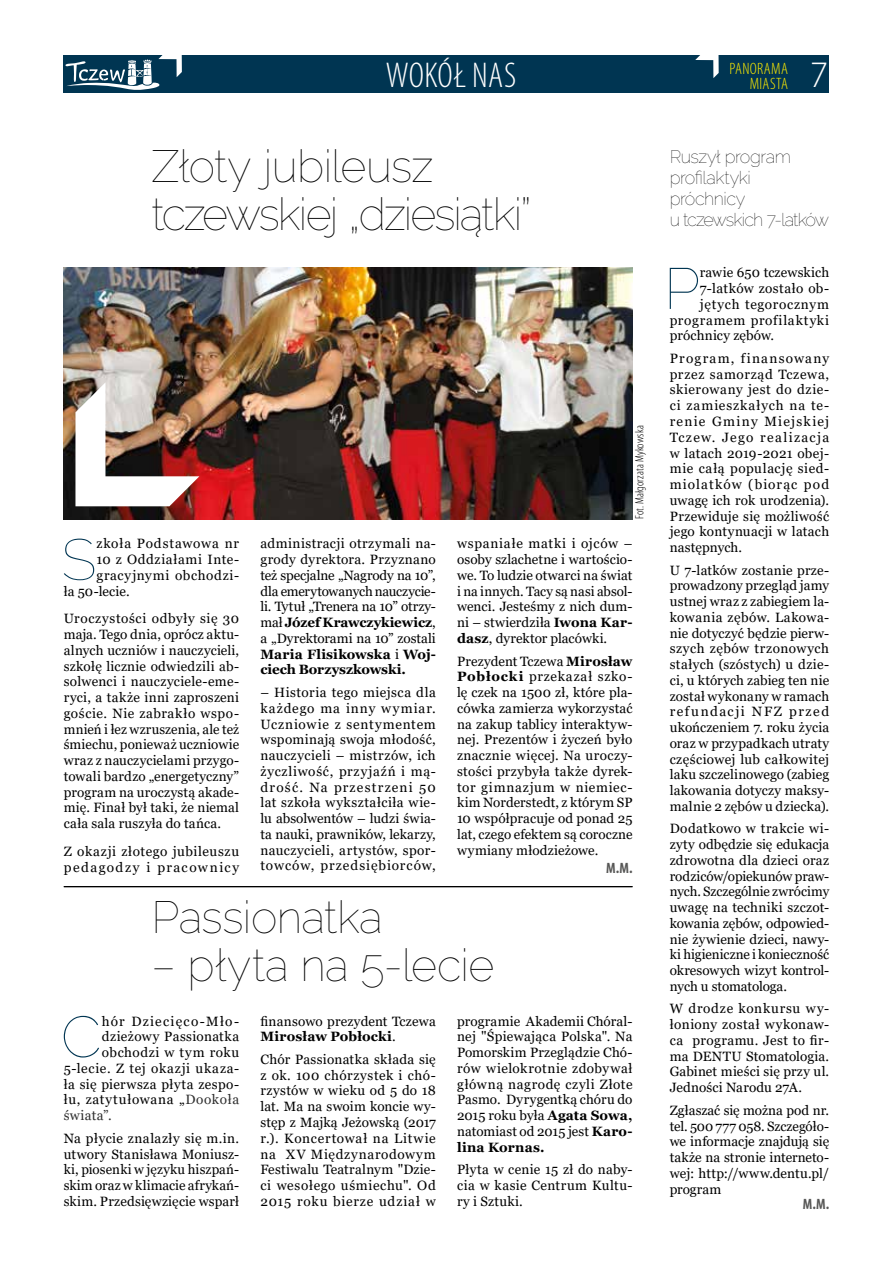
<style>
.page{position:relative;width:893px;height:1263px;background:#fff}
.page>*{position:absolute;margin:0;border:0;box-sizing:border-box;transform-origin:0 0}
.t1{font:100 57.9px "Raleway";color:#003552}
.t2{font:100 45px/48px "Raleway";letter-spacing:-.04em;color:#000}
.t3{font:100 45px "Raleway";letter-spacing:-.02em;color:#000}
.t4{font:300 37.5px "Myriad Pro";color:#fff}
.t5{font:300 condensed 36px "Myriad Pro";letter-spacing:.01em;color:#fff}
.t6{font:100 18px/21px "Raleway";letter-spacing:-.03em;color:#000}
.t7{font:300 condensed 16.5px "Myriad Pro";letter-spacing:.02em;color:#ffed00}
.t8{font:700 condensed 15px "Myriad Pro";color:#575756}
.t9{font:13.5px/15.8px "Georgia";letter-spacing:.015em;color:#000;text-align:justify}
.t10{font:13.5px "Georgia";letter-spacing:.05em;color:#000}
.t11{font:13.5px/15.8px "Georgia";letter-spacing:.06em;color:#000}
.t12{font:13.5px "Georgia";letter-spacing:.045em;color:#000}
.t13{font:13.5px "Georgia";letter-spacing:.055em;color:#000}
.t14{font:13.5px "Georgia";letter-spacing:.065em;color:#000}
.t15{font:13.5px "Georgia";letter-spacing:.095em;color:#000}
.t16{font:13.5px "Georgia";letter-spacing:.04em;color:#000}
.t17{font:13.5px "Georgia";letter-spacing:.025em;color:#2f2f2f}
.t18{font:300 condensed 12px "Myriad Pro";letter-spacing:.01em;color:#000}
.s1{font-weight:700}
.s2{color:#2f2f2f}
</style>
<div class="page">
<div style="left:64px;top:56px;width:765px;height:37px;background:#003552"></div>
<svg style="left:65px;top:55px;width:117px;height:35px"></svg>
<svg style="left:695px;top:55px;width:24px;height:23px"></svg>
<img style="left:64px;top:267px;width:568px;height:253px">
<img style="left:75px;top:382px;width:124px;height:124px">
<hr style="left:64px;top:886px;width:568px;height:1px;background:#000">
<h3 class="t5" style="left:386px;top:54px;width:132px">WOKÓŁ NAS</h3>
<p class="t7" style="left:730px;top:59px;width:60px">PANORAMA</p>
<p class="t7" style="left:750px;top:74px;width:40px">MIASTA</p>
<h3 class="t4" style="left:810px;top:54px;width:20px">7</h3>
<h2 class="t2" style="left:151px;top:142px;width:382px">Złoty jubileusz tczewskiej „dziesiątki”</h2>
<p class="t18" style="left:632px;top:519px;width:95px;rotate:-90deg">Fot. Małgorzata Mykowska</p>
<h1 class="t1" style="left:62px;top:525px;width:36px">S</h1>
<p class="t14" style="left:96px;top:536px;width:144px">zkoła Podstawowa nr</p>
<p class="t12" style="left:96px;top:551px;width:144px">10 z Oddziałami Inte-</p>
<p class="t10" style="left:96px;top:567px;width:144px">gracyjnymi obchodzi-</p>
<p class="t9" style="left:64px;top:583px;width:67px">ła 50-lecie.</p>
<p class="t9" style="left:64px;top:611px;width:177px">Uroczystości odbyły się 30 maja. Tego dnia, oprócz aktu&shy;alnych uczniów i nauczycieli, szkołę licznie odwiedzili ab&shy;solwenci i nauczyciele-eme&shy;ryci, a także inni zaproszeni goście. Nie zabrakło wspo&shy;mnień i łez wzruszenia, ale też śmiechu, ponieważ uczniowie wraz z nauczycielami przygo&shy;towali bardzo „energetyczny” program na uroczystą akade&shy;mię. Finał był taki, że niemal cała sala ruszyła do tańca.</p>
<p class="t11" style="left:64px;top:843px;width:177px">Z okazji złotego jubileuszu pedagodzy i pracownicy</p>
<p class="t9" style="left:260px;top:536px;width:177px">administracji otrzymali na&shy;grody dyrektora. Przyznano też specjalne „Nagrody na 10”, dla emerytowanych nauczycie&shy;li. Tytuł „Trenera na 10” otrzy&shy;mał <span class="s1">Józef Krawczykiewicz</span>, a „Dyrektorami na 10” zostali <span class="s1">Maria Flisikowska</span> i <span class="s1">Woj&shy;ciech Borzyszkowski.</span></p>
<p class="t9" style="left:260px;top:685px;width:177px">– Historia tego miejsca dla każdego ma inny wymiar.<br>Uczniowie z sentymentem wspominają swoja młodość, nauczycieli – mistrzów, ich życzliwość, przyjaźń i mą&shy;drość. Na przestrzeni 50 lat szkoła wykształciła wie&shy;lu absolwentów – ludzi świa&shy;ta nauki, prawników, lekarzy, nauczycieli, artystów, spor&shy;towców, przedsiębiorców,</p>
<p class="t9" style="left:457px;top:536px;width:177px">wspaniałe matki i ojców – osoby szlachetne i wartościo&shy;we. To ludzie otwarci na świat i na innych. Tacy są nasi absol&shy;wenci. Jesteśmy z nich dum&shy;ni – stwierdziła <span class="s1">Iwona Kar&shy;dasz</span>, dyrektor placówki.</p>
<p class="t9" style="left:457px;top:653px;width:177px">Prezydent Tczewa <span class="s1">Mirosław Pobłocki</span> przekazał szko&shy;lę czek na 1500 zł, które pla&shy;cówka zamierza wykorzystać na zakup tablicy interaktyw&shy;nej. Prezentów i życzeń było znacznie więcej. Na uroczy&shy;stości przybyła także dyrek&shy;tor gimnazjum w niemiec&shy;kim Norderstedt, z którym SP 10 współpracuje od ponad 25 lat, czego efektem są coroczne wymiany młodzieżowe.</p>
<p class="t8" style="left:606px;top:858px;width:28px">M.M.</p>
<h2 class="t3" style="left:151px;top:890px;width:233px">Passionatka</h2>
<h2 class="t3" style="left:151px;top:938px;width:344px">– płyta na 5-lecie</h2>
<h1 class="t1" style="left:61px;top:1003px;width:42px">C</h1>
<p class="t15" style="left:102px;top:1013px;width:139px">hór Dziecięco-Mło-</p>
<p class="t9" style="left:102px;top:1029px;width:139px">dzieżowy Passionatka</p>
<p class="t16" style="left:102px;top:1044px;width:139px">obchodzi w tym roku</p>
<p class="t10" style="left:64px;top:1060px;width:177px">5-lecie. Z tej okazji ukaza-</p>
<p class="t9" style="left:64px;top:1076px;width:177px">ła się pierwsza płyta zespo-</p>
<p class="t10" style="left:64px;top:1091px;width:177px">łu, zatytułowana „<span class="s2">Dookoła</span></p>
<p class="t17" style="left:64px;top:1107px;width:49px">świata”.</p>
<p class="t9" style="left:64px;top:1130px;width:177px">Na płycie znalazły się m.in. utwory Stanisława Moniusz&shy;ki, piosenki w języku hiszpań&shy;skim oraz w klimacie afrykań&shy;skim. Przedsięwzięcie wsparł</p>
<p class="t9" style="left:260px;top:1013px;width:177px">finansowo prezydent Tczewa<br><span class="s1">Mirosław Pobłocki</span>.</p>
<p class="t9" style="left:260px;top:1052px;width:177px">Chór Passionatka składa się z ok. 100 chórzystek i chó&shy;rzystów w wieku od 5 do 18 lat. Ma na swoim koncie wy&shy;stęp z Majką Jeżowską (2017 r.). Koncertował na Litwie na XV Międzynarodowym Festiwalu Teatralnym "Dzie&shy;ci wesołego uśmiechu". Od 2015 roku bierze udział w</p>
<p class="t9" style="left:457px;top:1013px;width:177px">programie Akademii Chóral&shy;nej "Śpiewająca Polska". Na Pomorskim Przeglądzie Chó&shy;rów wielokrotnie zdobywał główną nagrodę czyli Złote Pasmo. Dyrygentką chóru do 2015 roku była <span class="s1">Agata Sowa, </span>natomiast od 2015 jest <span class="s1">Karo&shy;lina Kornas.</span></p>
<p class="t9" style="left:457px;top:1162px;width:177px">Płyta w cenie 15 zł do naby&shy;cia w kasie Centrum Kultu&shy;ry i Sztuki.</p>
<h3 class="t6" style="left:670px;top:146px;width:161px">Ruszył program profilaktyki próchnicy<br>u tczewskich 7-latków</h3>
<h1 class="t1" style="left:664px;top:254px;width:37px">P</h1>
<p class="t9" style="left:700px;top:265px;width:131px">rawie 650 tczewskich</p>
<p class="t9" style="left:700px;top:281px;width:131px">7-latków zostało ob-</p>
<p class="t13" style="left:700px;top:296px;width:131px">jętych tegorocznym</p>
<p class="t10" style="left:670px;top:312px;width:161px">programem profilaktyki</p>
<p class="t9" style="left:670px;top:328px;width:106px">próchnicy zębów.</p>
<p class="t9" style="left:670px;top:351px;width:161px">Program, finansowany przez samorząd Tczewa, skierowany jest do dzie&shy;ci zamieszkałych na te&shy;renie Gminy Miejskiej Tczew. Jego realizacja w latach 2019-2021 obej&shy;mie całą populację sied&shy;miolatków (biorąc pod uwagę ich rok urodzenia).<br>Przewiduje się możliwość jego kontynuacji w latach następnych.</p>
<p class="t9" style="left:670px;top:562px;width:161px">U 7-latków zostanie prze&shy;prowadzony przegląd jamy ustnej wraz z zabiegiem la&shy;kowania zębów. Lakowa&shy;nie dotyczyć będzie pierw&shy;szych zębów trzonowych stałych (szóstych) u dzie&shy;ci, u których zabieg ten nie został wykonany w ramach refundacji NFZ przed ukończeniem 7. roku życia oraz w przypadkach utraty częściowej lub całkowitej laku szczelinowego (zabieg lakowania dotyczy maksy&shy;malnie 2 zębów u dziecka).</p>
<p class="t9" style="left:670px;top:821px;width:161px">Dodatkowo w trakcie wi&shy;zyty odbędzie się edukacja zdrowotna dla dzieci oraz rodziców/opiekunów praw&shy;nych. Szczególnie zwrócimy uwagę na techniki szczot&shy;kowania zębów, odpowied&shy;nie żywienie dzieci, nawy&shy;ki higieniczne i konieczność okresowych wizyt kontrol&shy;nych u stomatologa.</p>
<p class="t9" style="left:670px;top:1001px;width:161px">W drodze konkursu wy&shy;łoniony został wykonaw&shy;ca programu. Jest to fir&shy;ma DENTU Stomatologia.<br>Gabinet mieści się przy ul.<br>Jedności Narodu 27A.</p>
<p class="t9" style="left:670px;top:1102px;width:161px">Zgłaszać się można pod nr. tel. 500 777 058. Szczegóło&shy;we informacje znajdują się także na stronie interneto&shy;wej: http://www.dentu.pl/ program</p>
<p class="t8" style="left:803px;top:1194px;width:28px">M.M.</p>
</div>
